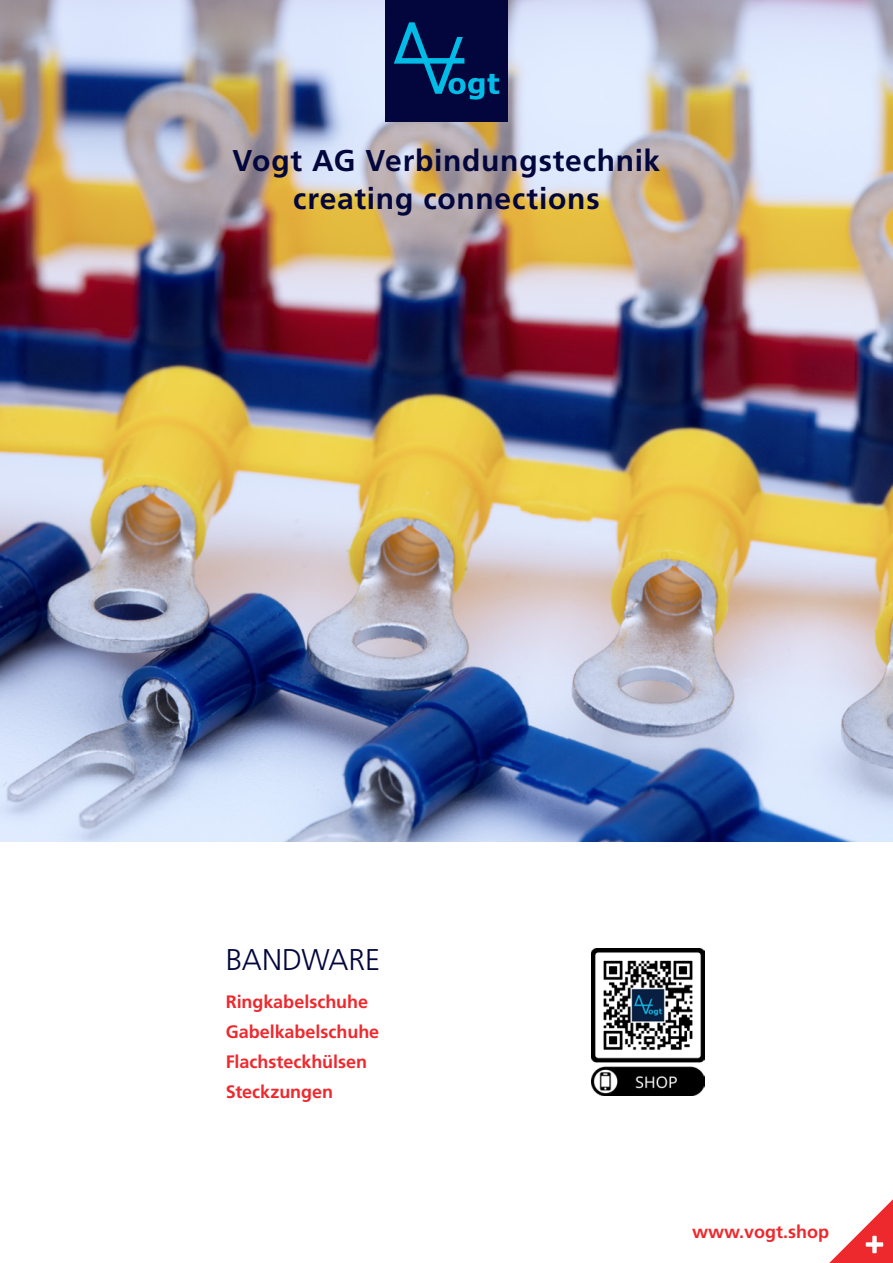
<style>
.page{position:relative;width:893px;height:1263px;background:#fff}
.page>*{position:absolute;margin:0;border:0;box-sizing:border-box;transform-origin:0 0}
.t1{font:700 30px/37.5px "Frutiger LT Std";letter-spacing:.025em;color:#02063d;text-align:center}
.t2{font:300 30px "Frutiger LT Std";letter-spacing:-.005em;color:#02063d}
.t3{font:700 18px/30px "Frutiger LT Std";color:#ee292e}
</style>
<div class="page">
<img style="left:0;top:0;width:893px;height:842px">
<svg style="left:829px;top:1199px;width:64px;height:64px"></svg>
<img style="left:591px;top:948px;width:113px;height:147px">
<div style="left:385px;top:0;width:122px;height:122px;background:#02063d"></div>
<svg style="left:394px;top:22px;width:105px;height:78px"></svg>
<h1 class="t1" style="left:233px;top:142px;width:429px">Vogt AG Verbindungstechnik creating connections</h1>
<h1 class="t2" style="left:226px;top:942px;width:156px">BANDWARE</h1>
<p class="t3" style="left:226px;top:987px;width:155px">Ringkabelschuhe<br>Gabelkabelschuhe<br>Flachsteckhülsen<br>Steckzungen</p>
<p class="t3" style="left:692px;top:1217px;width:139px">www.vogt.shop</p>
</div>
